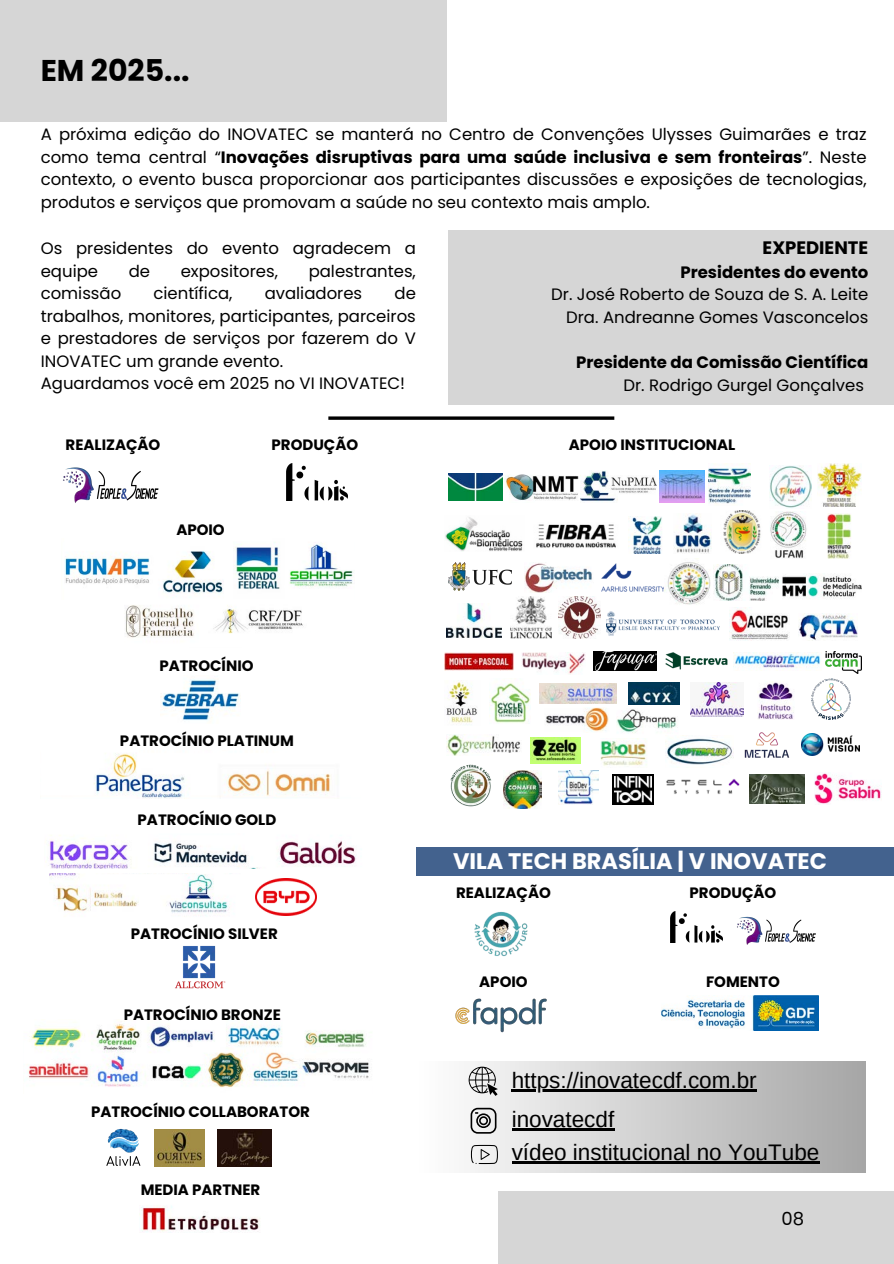
<style>
.page{position:relative;width:894px;height:1264px;background:#fff}
.page>*{position:absolute;margin:0;border:0;box-sizing:border-box;transform-origin:0 0}
.t1{font:700 30px "Poppins";color:#000}
.t2{font:22.5px "Arimo";color:#000}
.t3{font:700 22.5px "Poppins";color:#fff}
.t4{font:700 18px "Poppins";color:#000}
.t5{font:18px "Poppins";color:#000}
.t6{font:16.5px/22.5px "Poppins";color:#000}
.t7{font:700 16.5px/22.5px "Poppins";color:#000;text-align:right}
.t8{font:700 15px "Poppins";color:#000}
.s1{font-weight:700}
.s2{font-weight:400}
</style>
<div class="page">
<div style="left:0;top:0;width:446px;height:122px;background:#d6d6d6"></div>
<div style="left:498px;top:1190px;width:395px;height:73px;background:#d6d6d6"></div>
<div style="left:448px;top:230px;width:445px;height:174px;background:#d6d6d6"></div>
<img style="left:64px;top:542px;width:289px;height:52px">
<img style="left:94px;top:753px;width:237px;height:45px">
<img style="left:48px;top:835px;width:308px;height:33px">
<img style="left:27px;top:1024px;width:342px;height:64px">
<img style="left:125px;top:605px;width:178px;height:33px">
<img style="left:160px;top:679px;width:80px;height:41px">
<img style="left:63px;top:467px;width:96px;height:36px">
<img style="left:448px;top:473px;width:54px;height:28px">
<img style="left:708px;top:463px;width:42px;height:41px">
<img style="left:504px;top:474px;width:75px;height:26px">
<img style="left:659px;top:470px;width:45px;height:32px">
<img style="left:580px;top:470px;width:76px;height:32px">
<img style="left:769px;top:466px;width:42px;height:42px">
<img style="left:817px;top:463px;width:44px;height:43px">
<img style="left:445px;top:517px;width:78px;height:34px">
<img style="left:536px;top:524px;width:80px;height:24px">
<img style="left:628px;top:516px;width:34px;height:37px">
<img style="left:674px;top:514px;width:37px;height:39px">
<img style="left:723px;top:510px;width:38px;height:43px">
<img style="left:448px;top:562px;width:63px;height:29px">
<img style="left:770px;top:511px;width:37px;height:47px">
<img style="left:827px;top:514px;width:25px;height:44px">
<img style="left:524px;top:563px;width:68px;height:30px">
<img style="left:601px;top:563px;width:63px;height:28px">
<img style="left:664px;top:558px;width:47px;height:47px">
<img style="left:713px;top:565px;width:68px;height:35px">
<img style="left:782px;top:573px;width:79px;height:26px">
<img style="left:446px;top:603px;width:56px;height:34px">
<img style="left:510px;top:597px;width:41px;height:41px">
<img style="left:558px;top:597px;width:42px;height:41px">
<img style="left:606px;top:611px;width:113px;height:25px">
<img style="left:729px;top:607px;width:60px;height:33px">
<img style="left:798px;top:613px;width:59px;height:27px">
<img style="left:444px;top:652px;width:69px;height:18px">
<img style="left:522px;top:652px;width:63px;height:22px">
<img style="left:539px;top:683px;width:77px;height:20px">
<img style="left:825px;top:651px;width:36px;height:23px">
<img style="left:546px;top:707px;width:63px;height:25px">
<img style="left:733px;top:652px;width:88px;height:16px">
<img style="left:446px;top:680px;width:31px;height:43px">
<img style="left:489px;top:683px;width:41px;height:40px">
<img style="left:665px;top:652px;width:63px;height:18px">
<div style="left:593px;top:651px;width:64px;height:19px;background:#000"></div>
<img style="left:595px;top:651px;width:61px;height:19px">
<img style="left:628px;top:682px;width:50px;height:22px">
<img style="left:616px;top:709px;width:60px;height:24px">
<img style="left:447px;top:735px;width:73px;height:20px">
<img style="left:690px;top:683px;width:53px;height:33px">
<img style="left:757px;top:681px;width:36px;height:38px">
<img style="left:811px;top:678px;width:39px;height:41px">
<img style="left:530px;top:737px;width:50px;height:26px">
<img style="left:666px;top:779px;width:74px;height:15px">
<svg style="left:612px;top:774px;width:41px;height:30px"></svg>
<img style="left:614px;top:776px;width:37px;height:26px">
<img style="left:558px;top:770px;width:40px;height:34px">
<img style="left:665px;top:735px;width:67px;height:30px">
<img style="left:744px;top:732px;width:46px;height:26px">
<img style="left:801px;top:733px;width:58px;height:22px">
<img style="left:450px;top:764px;width:42px;height:43px">
<img style="left:503px;top:770px;width:38px;height:38px">
<img style="left:600px;top:738px;width:47px;height:28px">
<img style="left:106px;top:1128px;width:35px;height:38px">
<img style="left:154px;top:1129px;width:50px;height:37px">
<img style="left:286px;top:464px;width:61px;height:37px">
<div style="left:416px;top:847px;width:477px;height:29px;background:#43628e"></div>
<img style="left:737px;top:916px;width:79px;height:29px">
<img style="left:670px;top:911px;width:51px;height:31px">
<img style="left:474px;top:911px;width:54px;height:46px">
<img style="left:661px;top:995px;width:157px;height:35px">
<img style="left:455px;top:998px;width:92px;height:35px">
<img style="left:217px;top:1129px;width:54px;height:37px">
<img style="left:175px;top:945px;width:51px;height:44px">
<img style="left:255px;top:878px;width:62px;height:37px">
<img style="left:49px;top:873px;width:182px;height:41px">
<img style="left:139px;top:1205px;width:121px;height:27px">
<div style="left:418px;top:1061px;width:446px;height:111px;background:linear-gradient(to right,#f7f7f7,#a2a2a2)"></div>
<svg style="left:468px;top:1066px;width:29px;height:29px"></svg>
<svg style="left:470px;top:1107px;width:26px;height:26px"></svg>
<svg style="left:471px;top:1144px;width:27px;height:19px"></svg>
<svg style="left:328px;top:416px;width:286px;height:4px"></svg>
<img style="left:749px;top:774px;width:55px;height:29px">
<img style="left:814px;top:773px;width:67px;height:31px">
<hr style="left:511px;top:1089px;width:245px;height:2px;background:#000">
<hr style="left:511px;top:1128px;width:103px;height:2px;background:#000">
<hr style="left:511px;top:1161px;width:308px;height:2px;background:#000">
<h5 class="t1" style="left:41px;top:49px;width:150px">EM 2025...</h5>
<h4 class="t6" style="left:41px;top:123px;width:827px;text-align:justify">A próxima edição do INOVATEC se manterá no Centro de Convenções Ulysses Guimarães e traz como tema central “<span class="s1">Inovações disruptivas para uma saúde inclusiva e sem fronteiras</span>”. Neste contexto, o evento busca proporcionar aos participantes discussões e exposições de tecnologias, produtos e serviços que promovam a saúde no seu contexto mais amplo.</h4>
<h5 class="t4" style="left:762px;top:235px;width:107px">EXPEDIENTE</h5>
<h5 class="t6" style="left:551px;top:261px;width:318px;text-align:right"><span class="s1">Presidentes do evento<br></span>Dr. José Roberto de Souza de S. A. Leite<br>Dra. Andreanne Gomes Vasconcelos</h5>
<p class="t7" style="left:576px;top:351px;width:293px">Presidente da Comissão Científica<br><span class="s2">Dr. Rodrigo Gurgel Gonçalves</span></p>
<h1 class="t6" style="left:41px;top:237px;width:376px">Os presidentes do evento agradecem a equipe</h1>
<h1 class="t6" style="left:129px;top:260px;width:23px">de</h1>
<h1 class="t6" style="left:181px;top:260px;width:99px">expositores,</h1>
<h1 class="t6" style="left:308px;top:260px;width:109px">palestrantes,</h1>
<h1 class="t6" style="left:41px;top:282px;width:82px">comissão</h1>
<h1 class="t6" style="left:153px;top:282px;width:80px">científica,</h1>
<h1 class="t6" style="left:264px;top:282px;width:99px">avaliadores</h1>
<h1 class="t6" style="left:41px;top:282px;width:376px;text-indent:353px">de trabalhos, monitores, participantes, parceiros e prestadores de serviços por fazerem do V<br>INOVATEC um grande evento.<br>Aguardamos você em 2025 no VI INOVATEC!</h1>
<p class="t8" style="left:66px;top:434px;width:96px">REALIZAÇÃO</p>
<p class="t8" style="left:568px;top:434px;width:168px">APOIO INSTITUCIONAL</p>
<p class="t8" style="left:271px;top:434px;width:88px">PRODUÇÃO</p>
<p class="t8" style="left:176px;top:519px;width:50px">APOIO</p>
<p class="t8" style="left:159px;top:655px;width:96px">PATROCÍNIO</p>
<p class="t8" style="left:120px;top:730px;width:175px">PATROCÍNIO PLATINUM</p>
<p class="t8" style="left:137px;top:808px;width:140px">PATROCÍNIO GOLD</p>
<p class="t8" style="left:131px;top:922px;width:148px">PATROCÍNIO SILVER</p>
<p class="t8" style="left:124px;top:1004px;width:159px">PATROCÍNIO BRONZE</p>
<p class="t8" style="left:91px;top:1100px;width:220px">PATROCÍNIO COLLABORATOR</p>
<p class="t8" style="left:141px;top:1179px;width:121px">MEDIA PARTNER</p>
<p class="t3" style="left:453px;top:845px;width:375px">VILA TECH BRASÍLIA | V INOVATEC</p>
<p class="t8" style="left:456px;top:882px;width:96px">REALIZAÇÃO</p>
<p class="t8" style="left:689px;top:882px;width:88px">PRODUÇÃO</p>
<p class="t8" style="left:479px;top:971px;width:50px">APOIO</p>
<p class="t8" style="left:705px;top:971px;width:75px">FOMENTO</p>
<p class="t2" style="left:511px;top:1067px;width:246px">https://inovatecdf.com.br</p>
<p class="t2" style="left:511px;top:1106px;width:104px">inovatecdf</p>
<p class="t2" style="left:511px;top:1139px;width:309px">vídeo institucional no YouTube</p>
<h5 class="t5" style="left:781px;top:1205px;width:24px">08</h5>
</div>
